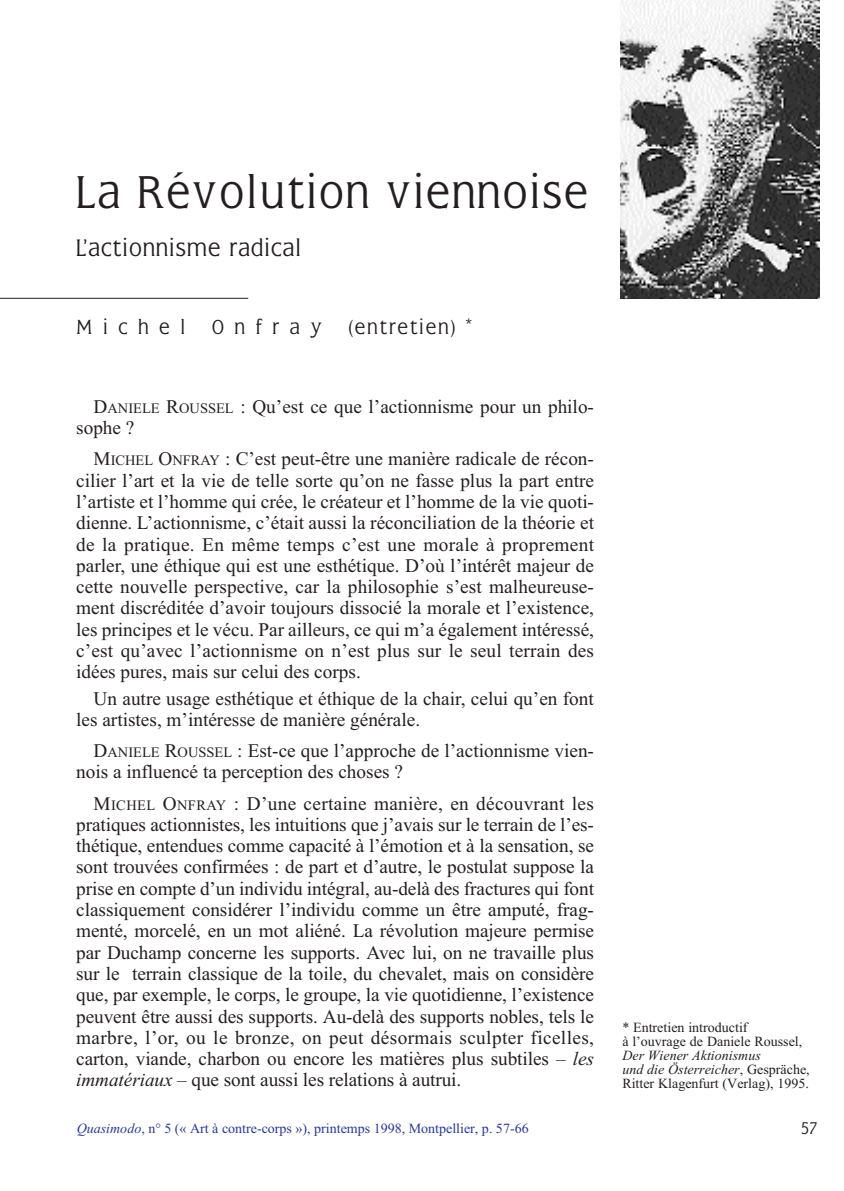
<style>
.page{position:relative;width:844px;height:1191px;background:#fff}
.page>*{position:absolute;margin:0;border:0;box-sizing:border-box;transform-origin:0 0}
.t1{font:47.25px "Noblesse SSK";letter-spacing:.045em;color:#231f20}
.t2{font:24.5px "Noblesse SSK";letter-spacing:.045em;color:#231f20}
.t3{font:21px "Noblesse SSK";letter-spacing:.505em;color:#231f20}
.t4{font:21px "Noblesse SSK";letter-spacing:.09em;color:#231f20}
.t5{font:19.25px/21.3px "Times";color:#231f20}
.t6{font:17.5px "Noblesse SSK";color:#231f20}
.t7{font:14px/14px "Times";color:#231f20}
.t8{font:14px "Times";color:#293795}
.s1{font-size:14.35px}
.s2{font-style:italic}
</style>
<div class="page">
<hr style="left:0;top:298px;width:248px;height:1px;background:#231f20">
<img style="left:620px;top:1px;width:199px;height:297px">
<h1 class="t1" style="left:76px;top:166px;width:513px">La Révolution viennoise</h1>
<p class="t2" style="left:76px;top:233px;width:226px">L’actionnisme radical</p>
<p class="t3" style="left:76px;top:314px;width:110px">Michel</p>
<p class="t3" style="left:212px;top:314px;width:111px">Onfray</p>
<p class="t4" style="left:349px;top:314px;width:126px">(entretien) *</p>
<p class="t5" style="left:76px;top:395px;width:519px;text-indent:17px">D<span class="s1">ANIELE</span> R<span class="s1">OUSSEL</span> : Qu’est ce que l’actionnisme pour un philo&shy;sophe ?</p>
<p class="t5" style="left:76px;top:448px;width:519px;text-align:justify;text-indent:17px">M<span class="s1">ICHEL</span> O<span class="s1">NFRAY</span> : C’est peut-être une manière radicale de récon&shy;cilier l’art et la vie de telle sorte qu’on ne fasse plus la part entre l’artiste et l’homme qui crée, le créateur et l’homme de la vie quoti&shy;dienne. L’actionnisme, c’était aussi la réconciliation de la théorie et de la pratique. En même temps c’est une morale à proprement parler, une éthique qui est une esthétique. D’où l’intérêt majeur de cette nouvelle perspective, car la philosophie s’est malheureuse&shy;ment discréditée d’avoir toujours dissocié la morale et l’existence, les principes et le vécu. Par ailleurs, ce qui m’a également intéressé, c’est qu’avec l’actionnisme on n’est plus sur le seul terrain des idées pures, mais sur celui des corps.</p>
<p class="t5" style="left:76px;top:687px;width:519px;text-indent:17px">Un autre usage esthétique et éthique de la chair, celui qu’en font les artistes, m’intéresse de manière générale.</p>
<p class="t5" style="left:76px;top:739px;width:519px;text-indent:17px">D<span class="s1">ANIELE</span> R<span class="s1">OUSSEL</span> : Est-ce que l’approche de l’actionnisme vien&shy;nois a influencé ta perception des choses ?</p>
<p class="t5" style="left:76px;top:792px;width:519px;text-align:justify;text-indent:17px">M<span class="s1">ICHEL</span> O<span class="s1">NFRAY</span> : D’une certaine manière, en découvrant les pratiques actionnistes, les intuitions que j’avais sur le terrain de l’es&shy;thétique, entendues comme capacité à l’émotion et à la sensation, se sont trouvées confirmées : de part et d’autre, le postulat suppose la prise en compte d’un individu intégral, au-delà des fractures qui font classiquement considérer l’individu comme un être amputé, frag&shy;menté, morcelé, en un mot aliéné. La révolution majeure permise par Duchamp concerne les supports. Avec lui, on ne travaille plus sur le terrain classique de la toile, du chevalet, mais on considère que, par exemple, le corps, le groupe, la vie quotidienne, l’existence peuvent être aussi des supports. Au-delà des supports nobles, tels le marbre, l’or, ou le bronze, on peut désormais sculpter ficelles, carton, viande, charbon ou encore les matières plus subtiles – <span class="s2">les immatériaux</span> – que sont aussi les relations à autrui.</p>
<p class="t7" style="left:622px;top:1019px;width:181px">* Entretien introductif<br>à l’ouvrage de Daniele Roussel,</p>
<p class="t7" style="left:622px;top:1047px;width:189px"><span class="s2">Der Wiener Aktionismus<br>und die Österreicher</span>, Gespräche,<br>Ritter Klagenfurt (Verlag), 1995.</p>
<p class="t8" style="left:77px;top:1120px;width:453px"><span class="s2">Quasimodo</span>, n° 5 (« Art à contre-corps »), printemps 1998, Montpellier, p. 57-66</p>
<p class="t6" style="left:801px;top:1117px;width:18px">57</p>
</div>
